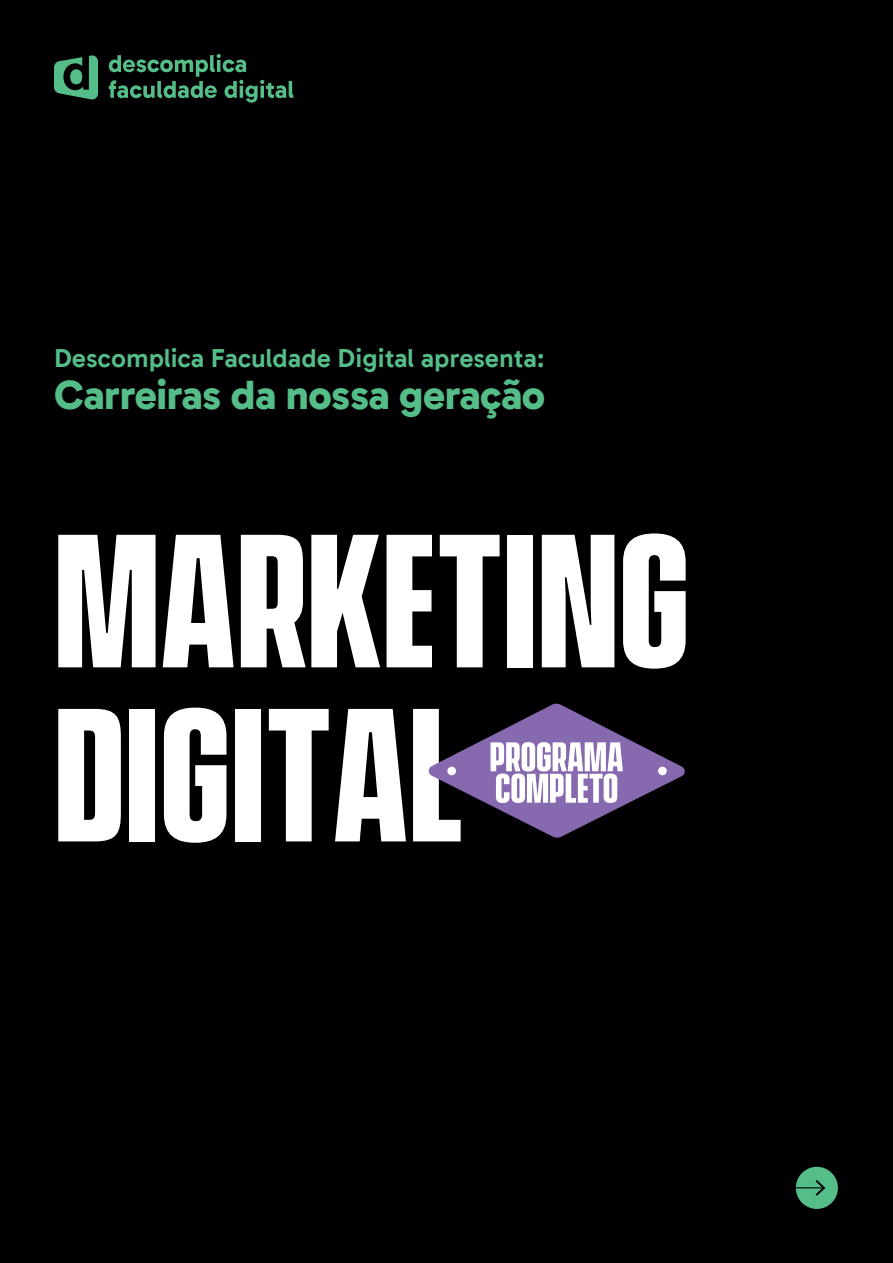
<style>
.page{position:relative;width:893px;height:1263px;background:#000002}
.page>*{position:absolute;margin:0;border:0;box-sizing:border-box;transform-origin:0 0}
.t1{font:700 172.8px/174.1px "Vanguard CF";color:#fff}
.t2{font:900 39px "Aprova Sans";letter-spacing:-.01em;color:#55bd87}
.t3{font:700 25.5px "Aprova Sans";color:#55bd87}
</style>
<div class="page">
<svg style="left:54px;top:55px;width:44px;height:45px"></svg>
<svg style="left:109px;top:54px;width:184px;height:49px"></svg>
<div style="left:796px;top:1167px;width:42px;height:42px;background:#55bd87;border-radius:50%"></div>
<hr style="left:785px;top:1187px;width:38px;height:1px;background:#000001">
<svg style="left:815px;top:1180px;width:10px;height:16px"></svg>
<svg style="left:428px;top:703px;width:257px;height:135px"></svg>
<p class="t3" style="left:54px;top:342px;width:492px">Descomplica Faculdade Digital apresenta:</p>
<h2 class="t2" style="left:54px;top:369px;width:493px">Carreiras da nossa geração</h2>
<h1 class="t1" style="left:54px;top:524px;width:637px">MARKETING<br>DIGITAL</h1>
</div>
